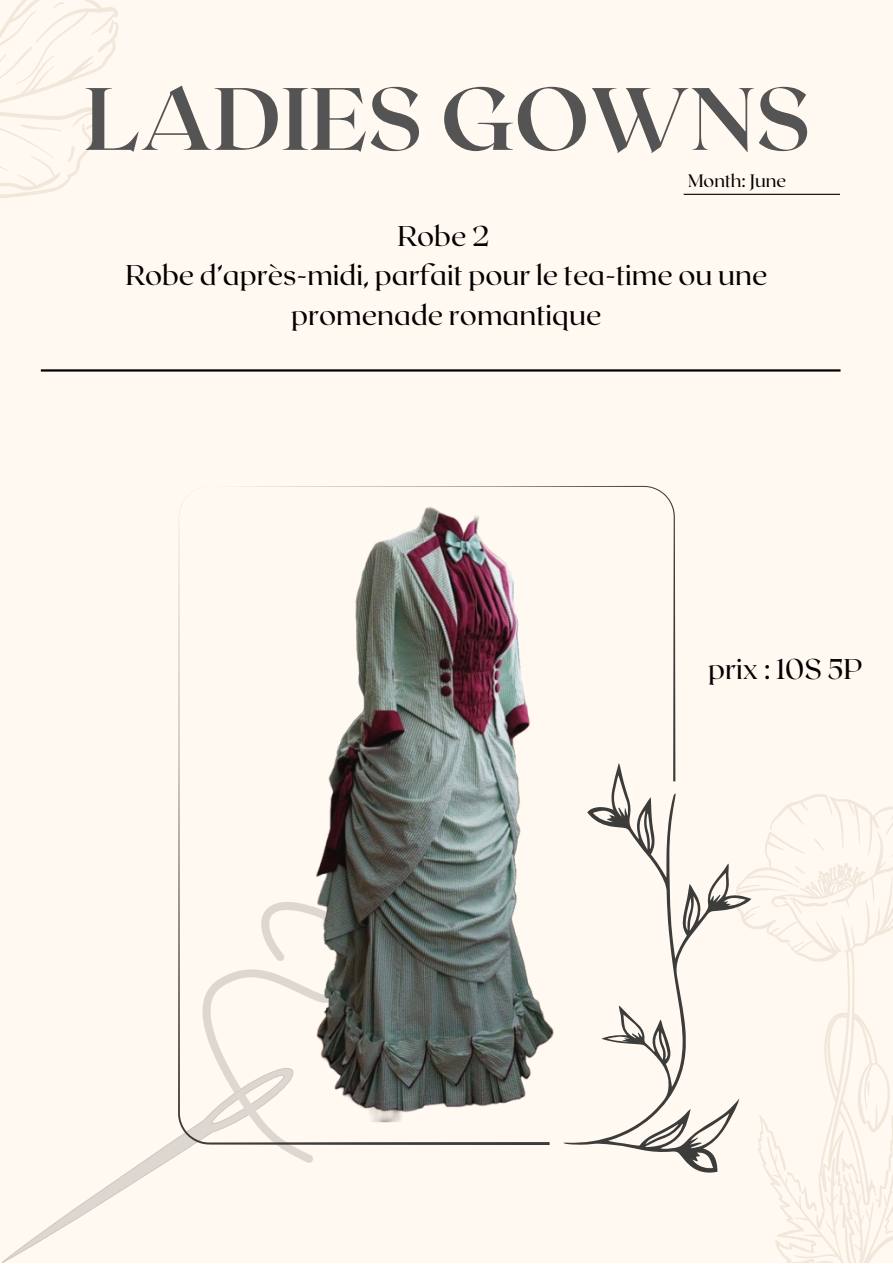
<style>
.page{position:relative;width:893px;height:1264px;background:#fff}
.page>*{position:absolute;margin:0;border:0;box-sizing:border-box;transform-origin:0 0}
.t1{font:700 88.2px "Roxborough CF";color:#545454}
.t2{font:28.5px/39.3px "Roxborough CF";color:#000;text-align:center}
.t3{font:18px "Roxborough CF";color:#000}
</style>
<div class="page">
<div style="left:0;top:0;width:892px;height:1262px;background:#fff9f1"></div>
<svg style="left:751px;top:794px;width:141px;height:468px"></svg>
<hr style="left:683px;top:194px;width:157px;height:1px;background:#000">
<svg style="left:0;top:0;width:118px;height:198px"></svg>
<svg style="left:2px;top:1137px;width:193px;height:125px"></svg>
<svg style="left:204px;top:1144px;width:153px;height:19px"></svg>
<hr style="left:41px;top:369px;width:799px;height:2px;background:#000">
<svg style="left:563px;top:763px;width:188px;height:409px"></svg>
<svg style="left:601px;top:486px;width:74px;height:295px"></svg>
<svg style="left:178px;top:486px;width:371px;height:658px"></svg>
<img style="left:251px;top:486px;width:350px;height:644px">
<p class="t1" style="left:84px;top:62px;width:728px">LADIES GOWNS</p>
<p class="t3" style="left:688px;top:169px;width:100px">Month: June</p>
<p class="t2" style="left:397px;top:215px;width:94px">Robe 2</p>
<p class="t2" style="left:125px;top:254px;width:643px">Robe d’après-midi, parfait pour le tea-time ou une promenade romantique</p>
<p class="t2" style="left:708px;top:648px;width:156px">prix : 10S 5P</p>
</div>
